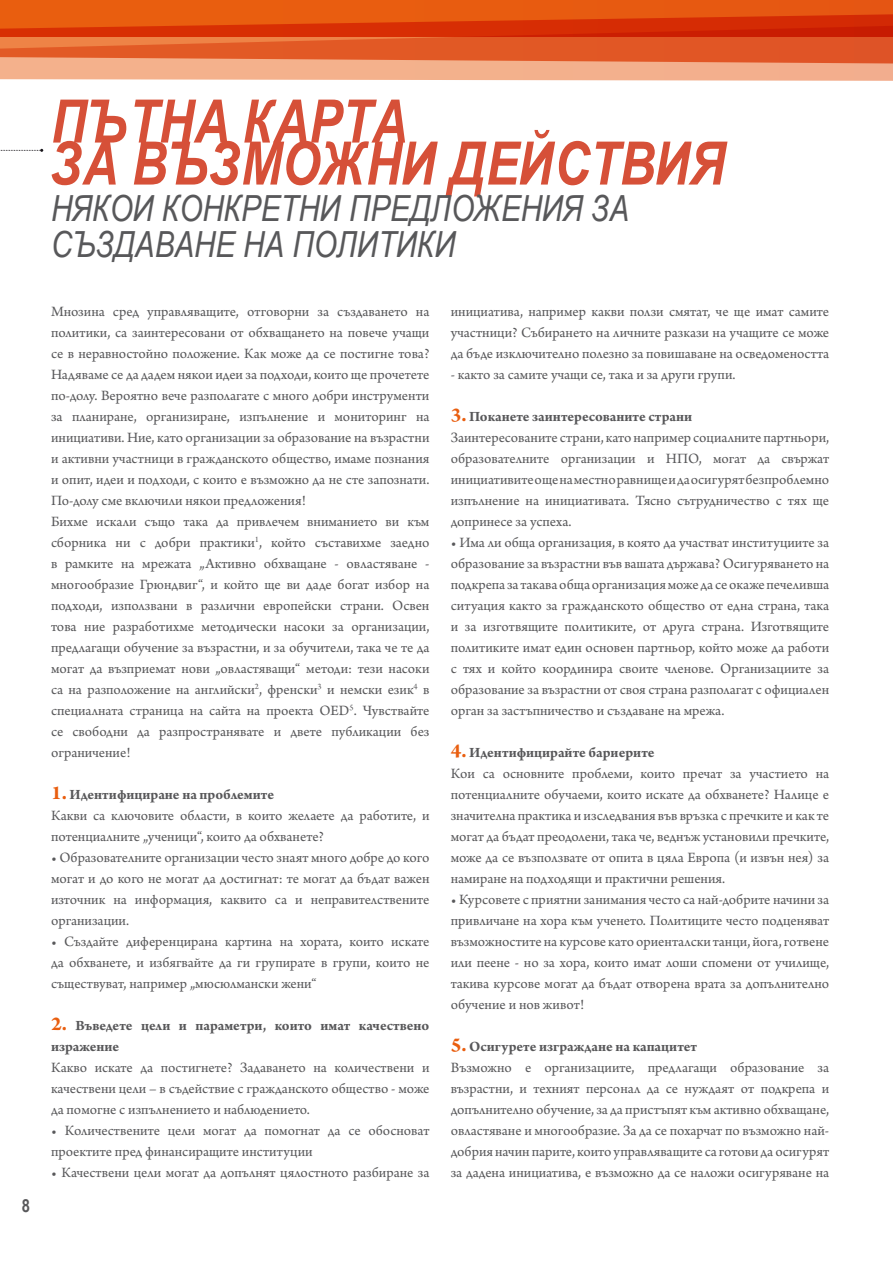
<style>
.page{position:relative;width:893px;height:1263px;background:#fff}
.page>*{position:absolute;margin:0;border:0;box-sizing:border-box;transform-origin:0 0}
.t1{font:italic 700 60px "Arial Narrow";color:#d65038}
.t2{font:italic 36px/36px "Arial Narrow";color:#58585a}
.t3{font:700 18px "Arial Narrow";color:#58585a}
.t4{font:15px/21px "Arno Pro";color:#58585a}
.t5{font:700 15px/21px "Arno Pro";letter-spacing:-.005em;color:#58585a}
.s1{font-style:inherit}
.s2{font-weight:700;font-size:21px;color:#e95e0f}
.s3{font-weight:700}
.s4{font-size:21px;color:#e95e0f}
</style>
<div class="page">
<hr style="left:0;top:0;width:892px;height:3px;background:#e85c10">
<svg style="left:0;top:3px;width:892px;height:78px;background:#e56937"></svg>
<svg style="left:892px;top:0;width:1px;height:81px"></svg>
<svg style="left:0;top:149px;width:43px;height:3px"></svg>
<p class="t3" style="left:22px;top:1192px;width:10px">8</p>
<h1 class="t1" style="left:51px;top:76px;width:358px"><span class="s1">П</span>ЪТНА КАРТА</h1>
<h1 class="t1" style="left:51px;top:118px;width:677px">ЗА ВЪЗМОЖНИ ДЕЙСТВИЯ</h1>
<h2 class="t2" style="left:51px;top:189px;width:580px">НЯКОИ КОНКРЕТНИ ПРЕДЛОЖЕНИЯ ЗА<br>СЪЗДАВАНЕ НА ПОЛИТИКИ</h2>
<p class="t4" style="left:51px;top:302px;width:380px">Мнозина сред управляващите, отговорни за създаването на политики, са заинтересовани от обхващането на повече учащи се в неравностойно положение. Как може да се постигне това?<br>Надяваме се да дадем някои идеи за подходи, които ще прочетете по-долу. Вероятно вече разполагате с много добри инструменти за планиране, организиране, изпълнение и мониторинг на инициативи. Ние, като организации за образование на възрастни и активни участници в гражданското общество, имаме познания и опит, идеи и подходи, с които е възможно да не сте запознати.<br>По-долу сме включили някои предложения!<br>Бихме искали също така да привлечем вниманието ви към сборника ни с добри практики<sup>1</sup>, който съставихме заедно в рамките на мрежата „Активно обхващане - овластяване - многообразие Грюндвиг“, и който ще ви даде богат избор на подходи, използвани в различни европейски страни. Освен това ние разработихме методически насоки за организации, предлагащи обучение за възрастни, и за обучители, така че те да могат да възприемат нови „овластяващи“ методи: тези насоки са на разположение на английски<sup>2</sup>, френски<sup>3</sup> и немски език<sup>4</sup> в специалната страница на сайта на проекта OED<sup>5</sup>. Чувствайте се свободни да разпространявате и двете публикации без ограничение!</p>
<p class="t4" style="left:51px;top:785px;width:380px"><span class="s2">1.</span> <span class="s3">Идентифициране на проблемите<br></span>Какви са ключовите области, в които желаете да работите, и потенциалните „ученици“, които да обхванете?</p>
<p class="t4" style="left:51px;top:848px;width:380px;text-align:justify">• Образователните организации често знаят много добре до кого могат и до кого не могат да достигнат: те могат да бъдат важен източник на информация, каквито са и неправителствените организации.</p>
<p class="t4" style="left:51px;top:932px;width:380px;text-align:justify">• Създайте диференцирана картина на хората, които искате да обхванете, и избягвайте да ги групирате в групи, които не съществуват, например „мюсюлмански жени“</p>
<p class="t5" style="left:51px;top:1016px;width:380px"><span class="s4">2.</span> Въведете цели и параметри, които имат качествено изражение</p>
<p class="t4" style="left:51px;top:1058px;width:380px;text-align:justify">Какво искате да постигнете? Задаването на количествени и качествени цели – в съдействие с гражданското общество - може да помогне с изпълнението и наблюдението.</p>
<p class="t4" style="left:51px;top:1121px;width:380px">• Количествените цели могат да помогнат да се обосноват проектите пред финансиращите институции</p>
<p class="t4" style="left:51px;top:1163px;width:380px">• Качествени цели могат да допълнят цялостното разбиране за</p>
<p class="t4" style="left:451px;top:302px;width:380px;text-align:justify">инициатива, например какви ползи смятат, че ще имат самите участници? Събирането на личните разкази на учащите се може да бъде изключително полезно за повишаване на осведомеността</p>
<p class="t4" style="left:451px;top:365px;width:286px">- както за самите учащи се, така и за други групи.</p>
<p class="t4" style="left:451px;top:407px;width:380px"><span class="s2">3.</span> <span class="s3">Поканете заинтересованите страни<br></span>Заинтересованите страни, като например социалните партньори, образователните организации и НПО, могат да свържат инициативите още на местно равнище и да осигурят безпроблемно изпълнение на инициативата. Тясно сътрудничество с тях ще допринесе за успеха.</p>
<p class="t4" style="left:451px;top:533px;width:380px;text-align:justify">• Има ли обща организация, в която да участват институциите за образование за възрастни във вашата държава? Осигуряването на подкрепа за такава обща организация може да се окаже печеливша ситуация както за гражданското общество от една страна, така и за изготвящите политиките, от друга страна. Изготвящите политиките имат един основен партньор, който може да работи с тях и който координира своите членове. Организациите за образование за възрастни от своя страна разполагат с официален орган за застъпничество и създаване на мрежа.</p>
<p class="t4" style="left:451px;top:743px;width:380px"><span class="s2">4.</span> <span class="s3">Идентифицирайте бариерите<br></span>Кои са основните проблеми, които пречат за участието на потенциалните обучаеми, които искате да обхванете? Налице е значителна практика и изследвания във връзка с пречките и как те могат да бъдат преодолени, така че, веднъж установили пречките, може да се възползвате от опита в цяла Европа (и извън нея) за намиране на подходящи и практични решения.</p>
<p class="t4" style="left:451px;top:890px;width:380px;text-align:justify">• Курсовете с приятни занимания често са най-добрите начини за привличане на хора към ученето. Политиците често подценяват възможностите на курсове като ориенталски танци, йога, готвене или пеене - но за хора, които имат лоши спомени от училище, такива курсове могат да бъдат отворена врата за допълнително обучение и нов живот!</p>
<p class="t4" style="left:451px;top:1037px;width:380px"><span class="s2">5.</span> <span class="s3">Осигурете изграждане на капацитет<br></span>Възможно е организациите, предлагащи образование за възрастни, и техният персонал да се нуждаят от подкрепа и допълнително обучение, за да пристъпят към активно обхващане, овластяване и многообразие. За да се похарчат по възможно най&shy;добрия начин парите, които управляващите са готови да осигурят за дадена инициатива, е възможно да се наложи осигуряване на</p>
</div>
